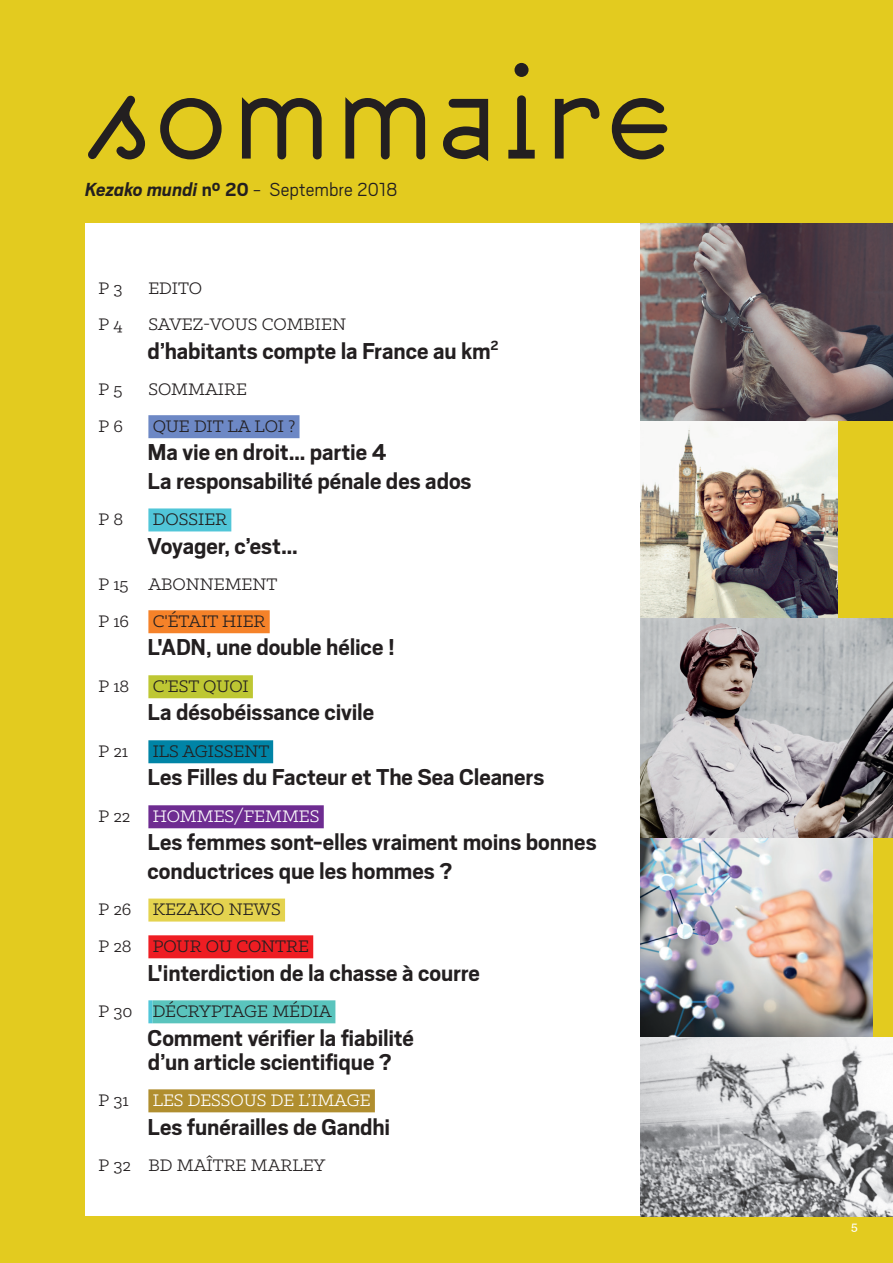
<style>
.page{position:relative;width:893px;height:1263px;background:#e3cb1f}
.page>*{position:absolute;margin:0;border:0;box-sizing:border-box;transform-origin:0 0}
.t1{font:700 25.5px/28.2px "Scout";letter-spacing:-.005em;color:#231f20}
.t2{font:300 21px "Scout";letter-spacing:.005em;color:#231f20}
.t3{font:18.9px/36.8px "Klinic Slab";color:#231f20}
.t4{font:18.9px "Klinic Slab";color:#fff}
.t5{font:500 13.5px "Klinic Slab";color:#fff}
.s1{font-weight:700;font-style:italic}
.s2{font-weight:700}
.s3{color:#231f20}
</style>
<div class="page">
<div style="left:85px;top:223px;width:693px;height:993px;background:#fff"></div>
<svg style="left:88px;top:63px;width:579px;height:98px"></svg>
<div style="left:148px;top:415px;width:152px;height:23px;background:#6d88c5"></div>
<div style="left:148px;top:508px;width:83px;height:23px;background:#51c6d8"></div>
<div style="left:148px;top:610px;width:122px;height:23px;background:#f58229"></div>
<div style="left:148px;top:675px;width:105px;height:23px;background:#bec733"></div>
<div style="left:148px;top:740px;width:125px;height:23px;background:#0084a6"></div>
<div style="left:148px;top:805px;width:176px;height:23px;background:#6e2c91"></div>
<div style="left:148px;top:898px;width:137px;height:23px;background:#e4d34f"></div>
<div style="left:148px;top:935px;width:165px;height:23px;background:#ee1d23"></div>
<div style="left:148px;top:1000px;width:5px;height:23px;background:#51c6d8"></div>
<div style="left:153px;top:1000px;width:182px;height:23px;background:#5ac4bd"></div>
<div style="left:148px;top:1089px;width:227px;height:23px;background:#b08e2f"></div>
<img style="left:640px;top:421px;width:198px;height:198px">
<img style="left:640px;top:619px;width:253px;height:218px">
<img style="left:640px;top:838px;width:232px;height:199px">
<img style="left:640px;top:223px;width:253px;height:198px">
<img style="left:640px;top:1037px;width:253px;height:179px">
<p class="t2" style="left:85px;top:176px;width:314px"><span class="s1">Kezako mundi</span> <span class="s2">n° 20</span> - Septembre 2018</p>
<p class="t3" style="left:99px;top:269px;width:25px">P 3</p>
<p class="t3" style="left:148px;top:269px;width:55px">EDITO</p>
<p class="t3" style="left:99px;top:306px;width:25px">P 4</p>
<p class="t3" style="left:148px;top:306px;width:199px">SAVEZ-VOUS COMBIEN</p>
<p class="t1" style="left:148px;top:335px;width:353px">d’habitants compte la France au km<sup>2</sup></p>
<p class="t3" style="left:99px;top:371px;width:25px">P 5</p>
<p class="t3" style="left:148px;top:371px;width:100px">SOMMAIRE</p>
<p class="t3" style="left:99px;top:407px;width:26px">P 6</p>
<p class="t3" style="left:153px;top:407px;width:144px">QUE DIT LA LOI ?</p>
<p class="t1" style="left:148px;top:437px;width:325px">Ma vie en droit… partie 4<br>La responsabilité pénale des ados</p>
<p class="t3" style="left:99px;top:501px;width:26px">P 8</p>
<p class="t3" style="left:153px;top:501px;width:76px">DOSSIER</p>
<p class="t1" style="left:148px;top:530px;width:152px">Voyager, c’est…</p>
<p class="t3" style="left:99px;top:566px;width:180px">P 15 ABONNEMENT<br>P 16 C'ÉTAIT HIER</p>
<p class="t1" style="left:148px;top:632px;width:249px">L'ADN, une double hélice !</p>
<p class="t3" style="left:99px;top:667px;width:151px">P 18 C’EST QUOI</p>
<p class="t1" style="left:148px;top:697px;width:228px">La désobéissance civile</p>
<p class="t3" style="left:99px;top:732px;width:31px">P 21</p>
<p class="t3" style="left:153px;top:732px;width:118px">ILS AGISSENT</p>
<p class="t1" style="left:148px;top:762px;width:398px">Les Filles du Facteur et The Sea Cleaners</p>
<p class="t4" style="left:99px;top:804px;width:222px"><span class="s3">P 22</span> HOMMES/FEMMES</p>
<p class="t1" style="left:148px;top:827px;width:451px">Les femmes sont-elles vraiment moins bonnes conductrices que les hommes ?</p>
<p class="t3" style="left:99px;top:891px;width:212px">P 26 KEZAKO NEWS<br>P 28 POUR OU CONTRE</p>
<p class="t1" style="left:148px;top:957px;width:334px">L'interdiction de la chasse à courre</p>
<p class="t3" style="left:99px;top:992px;width:235px">P 30 DÉCRYPTAGE MÉDIA</p>
<p class="t1" style="left:148px;top:1024px;width:268px;line-height:24px">Comment vérifier la fiabilité d’un article scientifique ?</p>
<p class="t3" style="left:99px;top:1081px;width:32px">P 31</p>
<p class="t4" style="left:153px;top:1088px;width:219px">LES DESSOUS DE L’IMAGE</p>
<p class="t1" style="left:148px;top:1111px;width:244px">Les funérailles de Gandhi</p>
<p class="t3" style="left:99px;top:1146px;width:228px">P 32 BD MAÎTRE MARLEY</p>
<p class="t5" style="left:851px;top:1217px;width:8px">5</p>
</div>
